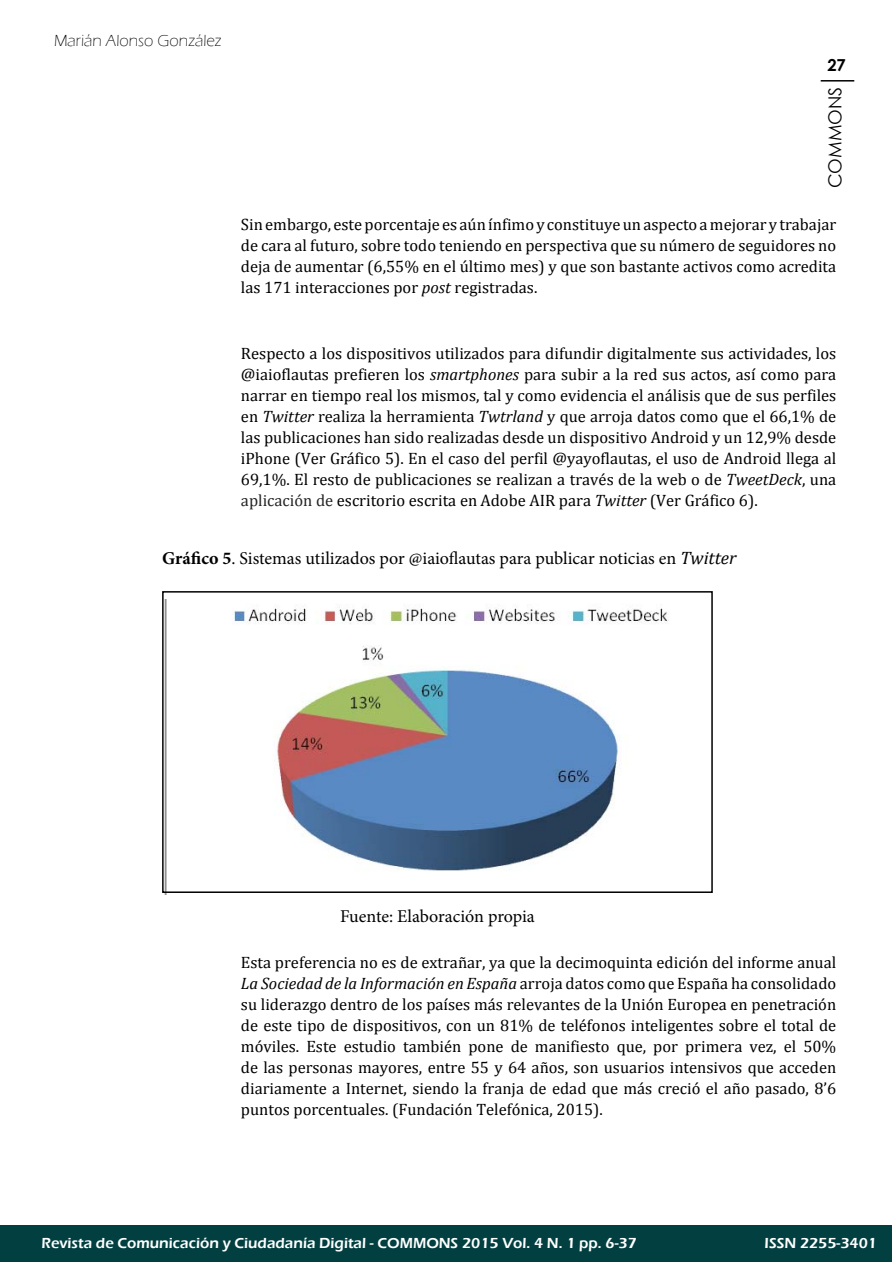
<style>
.page{position:relative;width:893px;height:1263px;background:#fff}
.page>*{position:absolute;margin:0;border:0;box-sizing:border-box;transform-origin:0 0}
.t1{font:18px "Minion Pro";color:#000}
.t2{font:18px "Century Gothic";color:#000}
.t3{font:16.5px/21px "Cambria";color:#000;text-align:justify}
.t4{font:300 16.5px "Eras ITC";color:#000}
.t5{font:700 16.5px "Century Gothic";color:#000}
.t6{font:600 15px "Eras ITC";color:#fff}
.s1{font-style:italic}
.s2{color:#252525}
.s3{font-weight:700}
.s4{font-family:"Cambria";font-style:italic}
</style>
<div class="page">
<hr style="left:821px;top:80px;width:33px;height:2px;background:#020000">
<div style="left:1px;top:1225px;width:891px;height:37px;background:#023f40"></div>
<img style="left:164px;top:600px;width:505px;height:294px">
<div style="left:162px;top:591px;width:551px;height:302px;border:2px solid #000"></div>
<p class="t4" style="left:54px;top:32px;width:169px">Marián Alonso González</p>
<p class="t5" style="left:827px;top:52px;width:20px">27</p>
<p class="t2" style="left:822px;top:188px;width:103px;rotate:-90deg">COMMONS</p>
<p class="t3" style="left:241px;top:213px;width:597px">Sin embargo, este porcentaje es aún ínfimo y constituye un aspecto a mejorar y trabajar de cara al futuro, sobre todo teniendo en perspectiva que su número de seguidores no deja de aumentar (6,55% en el último mes) y que son bastante activos como acredita las 171 interacciones por <span class="s1">post</span> registradas.</p>
<p class="t3" style="left:241px;top:343px;width:597px">Respecto a los dispositivos utilizados para difundir digitalmente sus actividades, los @iaioflautas prefieren los <span class="s1">smartphones</span> para subir a la red sus actos, así como para narrar en tiempo real los mismos, tal y como evidencia el análisis que de sus perfiles en <span class="s1">Twitter</span> realiza la herramienta <span class="s1">Twtrland</span> y que arroja datos como que el 66,1% de las publicaciones han sido realizadas desde un dispositivo Android y un 12,9% desde iPhone (Ver Gráfico 5). En el caso del perfil @yayoflautas, el uso de Android llega al 69,1%. El resto de publicaciones se realizan a través de la web o de <span class="s1">TweetDeck</span>, una <span class="s2">aplicación de</span> escritorio escrita en Adobe AIR para <span class="s1">Twitter</span> (Ver Gráfico 6).</p>
<p class="t1" style="left:162px;top:546px;width:576px"><span class="s3">Gráfico 5</span>. Sistemas utilizados por @iaioflautas para publicar noticias en <span class="s4">Twitter</span></p>
<p class="t1" style="left:340px;top:904px;width:196px">Fuente: Elaboración propia</p>
<p class="t3" style="left:241px;top:951px;width:597px">Esta preferencia no es de extrañar, ya que la decimoquinta edición del informe anual <span class="s1">La Sociedad de la Información en España</span> arroja datos como que España ha consolidado su liderazgo dentro de los países más relevantes de la Unión Europea en penetración de este tipo de dispositivos, con un 81% de teléfonos inteligentes sobre el total de móviles. Este estudio también pone de manifiesto que, por primera vez, el 50% de las personas mayores, entre 55 y 64 años, son usuarios intensivos que acceden diariamente a Internet, siendo la franja de edad que más creció el año pasado, 8’6 puntos porcentuales. (Fundación Telefónica, 2015).</p>
<p class="t6" style="left:42px;top:1234px;width:597px">Revista de Comunicación y Ciudadanía Digital - COMMONS 2015 Vol. 4 N. 1 pp. 6-37</p>
<p class="t6" style="left:765px;top:1234px;width:114px">ISSN 2255-3401</p>
</div>
